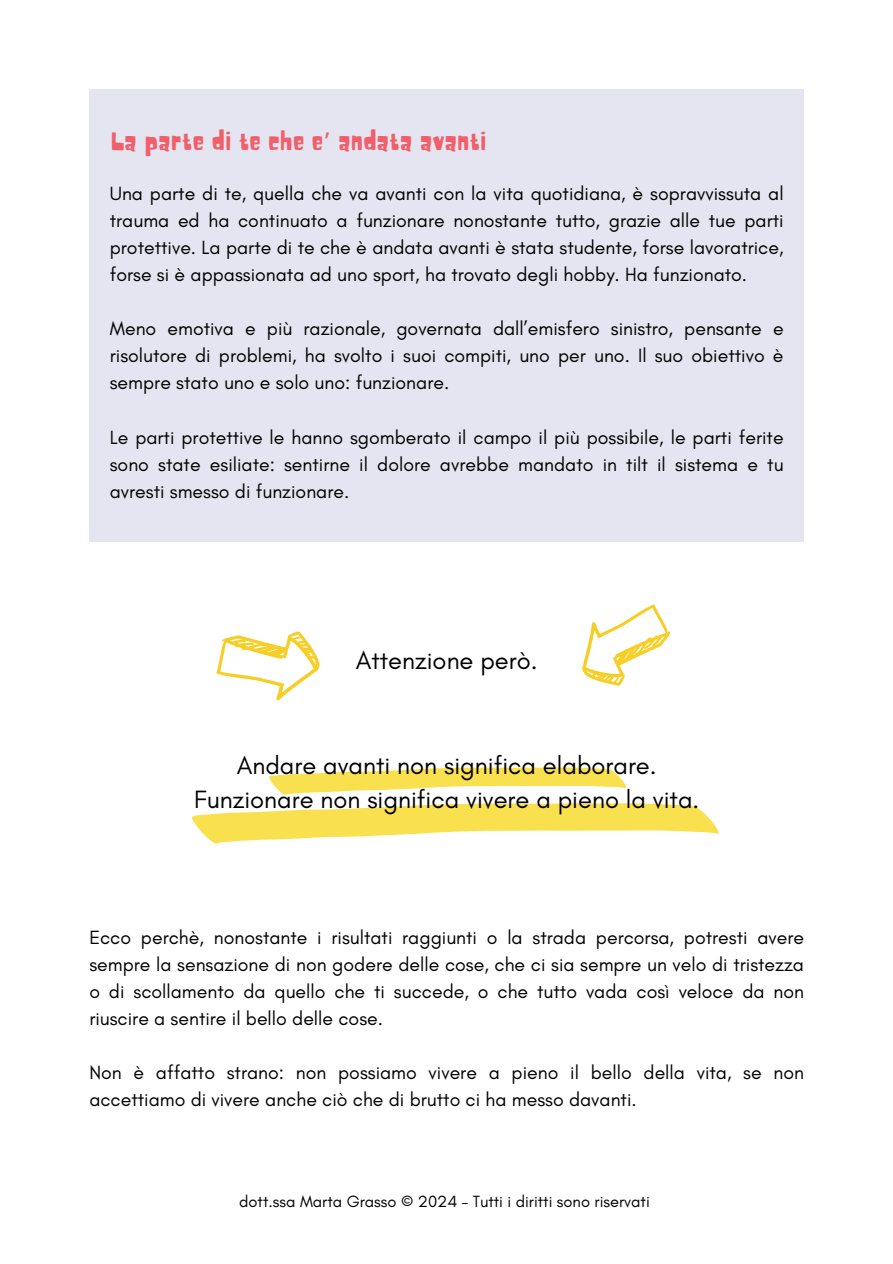
<style>
.page{position:relative;width:893px;height:1264px;background:#fff}
.page>*{position:absolute;margin:0;border:0;box-sizing:border-box;transform-origin:0 0}
.t1{font:25.5px/34.8px "Glacial Indifference";color:#000;text-align:center}
.t2{font:24px "Noot";color:#f05f6a}
.t3{font:19.5px/27px "Glacial Indifference";color:#000;text-align:justify}
.t4{font:16.5px "Glacial Indifference";color:#000}
.s1{font-family:"Noto Sans Gurmukhi"}
</style>
<div class="page">
<div style="left:89px;top:89px;width:715px;height:453px;background:#e4e5f0"></div>
<svg style="left:216px;top:631px;width:104px;height:69px"></svg>
<svg style="left:269px;top:767px;width:356px;height:27px"></svg>
<svg style="left:192px;top:803px;width:526px;height:40px"></svg>
<svg style="left:582px;top:604px;width:89px;height:82px"></svg>
<p class="t2" style="left:110px;top:127px;width:378px">La parte di te che e<span class="s1">’</span> andata avanti</p>
<p class="t3" style="left:110px;top:180px;width:675px">Una parte di te, quella che va avanti con la vita quotidiana, è sopravvissuta al trauma ed ha continuato a funzionare nonostante tutto, grazie alle tue parti protettive. La parte di te che è andata avanti è stata studente, forse lavoratrice, forse si è appassionata ad uno sport, ha trovato degli hobby. Ha funzionato.</p>
<p class="t3" style="left:110px;top:315px;width:675px">Meno emotiva e più razionale, governata dall’emisfero sinistro, pensante e risolutore di problemi, ha svolto i suoi compiti, uno per uno. Il suo obiettivo è sempre stato uno e solo uno: funzionare.</p>
<p class="t3" style="left:110px;top:423px;width:675px">Le parti protettive le hanno sgomberato il campo il più possibile, le parti ferite sono state esiliate: sentirne il dolore avrebbe mandato in tilt il sistema e tu avresti smesso di funzionare.</p>
<h1 class="t1" style="left:356px;top:642px;width:183px">Attenzione però.</h1>
<h1 class="t1" style="left:194px;top:747px;width:506px">Andare avanti non significa elaborare.<br>Funzionare non significa vivere a pieno la vita.</h1>
<p class="t3" style="left:89px;top:923px;width:716px">Ecco perchè, nonostante i risultati raggiunti o la strada percorsa, potresti avere sempre la sensazione di non godere delle cose, che ci sia sempre un velo di tristezza o di scollamento da quello che ti succede, o che tutto vada così veloce da non riuscire a sentire il bello delle cose.</p>
<p class="t3" style="left:89px;top:1058px;width:716px">Non è affatto strano: non possiamo vivere a pieno il bello della vita, se non accettiamo di vivere anche ciò che di brutto ci ha messo davanti.</p>
<p class="t4" style="left:239px;top:1191px;width:412px">dott.ssa Marta Grasso © 2024 – Tutti i diritti sono riservati</p>
</div>
